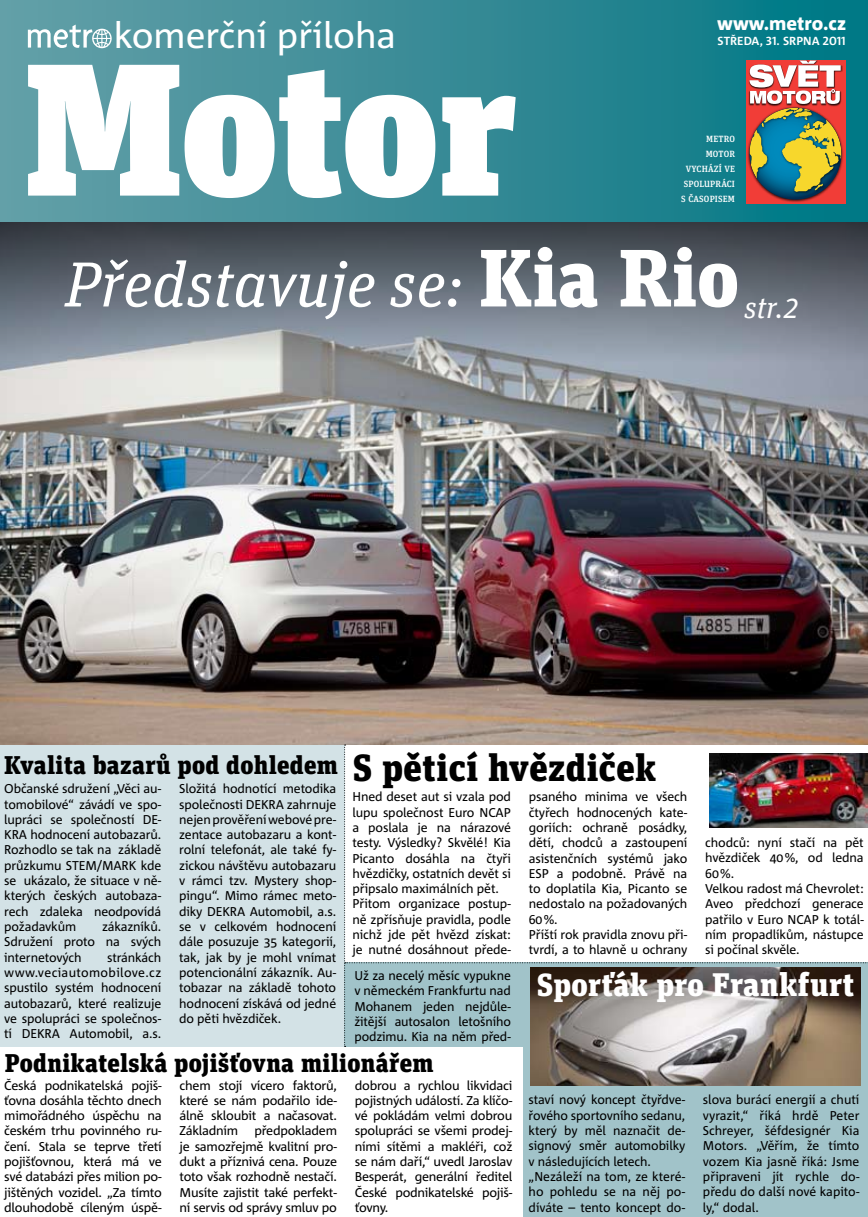
<style>
.page{position:relative;width:868px;height:1217px;background:#fff}
.page>*{position:absolute;margin:0;border:0;box-sizing:border-box;transform-origin:0 0}
.t1{font:900 187.5px "Unit Slab Pro";letter-spacing:-.01em;color:#fff}
.t2{font:italic 63.6px "Unit Slab Pro";color:#fff}
.t3{font:36px "Corpid OT";color:#fff}
.t4{font:900 31.95px "Unit Slab CE";letter-spacing:.01em;color:#fff}
.t5{font:italic 30px "Unit Slab Pro";color:#fff}
.t6{font:900 25.65px "Unit Slab CE";letter-spacing:.01em;color:#000}
.t7{font:800 18.75px "Corpid OT";letter-spacing:.005em;color:#fff}
.t8{font:12.75px/15.3px "Corpid OT";letter-spacing:-.01em;color:#000;text-align:justify}
.t9{font:700 11.7px "Corpid OT";color:#fff}
.t10{font:500 9px/15px "Unit Slab CE";letter-spacing:.02em;color:#fff;text-align:right}
.s1{font-weight:900;font-style:normal;font-size:81px}
.s2{font-size:37.8px}
.s3{font-size:32.55px}
</style>
<div class="page">
<div style="left:0;top:736px;width:344px;height:310px;background:#d3e2e6"></div>
<div style="left:523px;top:962px;width:344px;height:254px;background:#a1c3c9"></div>
<img style="left:0;top:400px;width:867px;height:344px">
<svg style="left:0;top:221px;width:867px;height:179px;background:#787f87"></svg>
<div style="left:0;top:0;width:867px;height:221px;background:linear-gradient(to right,#68a0a8,#037784)"></div>
<svg style="left:28px;top:25px;width:84px;height:23px"></svg>
<img style="left:746px;top:103px;width:99px;height:101px">
<img style="left:749px;top:192px;width:92px;height:4px">
<img style="left:748px;top:60px;width:94px;height:30px">
<img style="left:748px;top:88px;width:1px;height:18px">
<svg style="left:749px;top:61px;width:92px;height:131px;background:#a98f6e"></svg>
<img style="left:530px;top:1046px;width:330px;height:38px">
<svg style="left:344px;top:744px;width:524px;height:302px"></svg>
<h3 class="t3" style="left:114px;top:14px;width:284px">komerční příloha</h3>
<h1 class="t1" style="left:25px;top:-11px;width:493px">Motor</h1>
<h3 class="t7" style="left:717px;top:12px;width:130px">www.metro.cz</h3>
<p class="t9" style="left:717px;top:34px;width:129px">STŘEDA, 31. SRPNA 2011</p>
<p class="t10" style="left:681px;top:131px;width:55px">METRO<br>MOTOR<br>VYCHÁZÍ VE<br>SPOLUPRÁCI<br>S ČASOPISEM</p>
<h2 class="t2" style="left:65px;top:242px;width:675px">Představuje se: <span class="s1">Kia Rio</span></h2>
<h3 class="t5" style="left:744px;top:288px;width:56px">str.2</h3>
<h3 class="t6" style="left:4px;top:745px;width:653px">Kvalita bazarů pod dohledem <span class="s2">S pěticí hvězdiček</span></h3>
<p class="t8" style="left:4px;top:780px;width:158px">Občanské sdružení „Věci au&shy;tomobilové“ závádí ve spo&shy;lupráci se společností DE-KRA hodnocení autobazarů.<br>Rozhodlo se tak na základě průzkumu STEM/MARK kde se ukázalo, že situace v ně&shy;kterých českých autobaza&shy;rech zdaleka neodpovídá požadavkům</p>
<p class="t8" style="left:179px;top:780px;width:158px">Složitá hodnotící metodika společnosti DEKRA zahrnuje nejen prověření webové pre&shy;zentace autobazaru a kont&shy;rolní telefonát, ale také fy&shy;zickou návštěvu autobazaru v rámci tzv. Mystery shop&shy;pingu“. Mimo rámec meto&shy;diky DEKRA Automobil, a.s. se v celkovém hodnocení dále posuzuje 35 kategorií, tak, jak by je mohl vnímat potencionální zákazník. Au&shy;tobazar na základě tohoto hodnocení získává od jedné do pěti hvězdiček.</p>
<p class="t8" style="left:352px;top:788px;width:160px;text-align:left">Hned deset aut si vzala pod lupu společnost Euro NCAP a poslala je na nárazové testy. Výsledky? Skvělé! Kia<br>Picanto dosáhla na čtyři hvězdičky, ostatních devět si připsalo maximálních pět.<br>Přitom organizace postup&shy;ně zpřísňuje pravidla, podle nichž jde pět hvězd získat: je nutné dosáhnout přede-</p>
<p class="t8" style="left:528px;top:788px;width:160px;text-align:left">psaného minima ve všech čtyřech hodnocených kate&shy;goriích: ochraně posádky, dětí, chodců a zastoupení asistenčních systémů jako<br>ESP a podobně. Právě na to doplatila Kia, Picanto se nedostalo na požadovaných<br>60%.<br>Příští rok pravidla znovu při&shy;tvrdí, a to hlavně u ochrany</p>
<p class="t8" style="left:705px;top:834px;width:160px;text-align:left">chodců: nyní stačí na pět hvězdiček 40%, od ledna<br>60%.<br>Velkou radost má Chevrolet:<br>Aveo předchozí generace patřilo v Euro NCAP k totál&shy;ním propadlíkům, nástupce si počínal skvěle.</p>
<p class="t8" style="left:4px;top:918px;width:158px;text-indent:98px">zákazníků.<br>Sdružení proto na svých internetových</p>
<p class="t8" style="left:4px;top:949px;width:158px;text-indent:103px">stránkách www.veciautomobilove.cz spustilo systém hodnocení autobazarů, které realizuje ve spolupráci se společnos&shy;tí DEKRA Automobil, a.s.</p>
<h3 class="t4" style="left:537px;top:959px;width:319px">Sporťák pro <span class="s3">Frankfurt</span></h3>
<p class="t8" style="left:354px;top:967px;width:158px">Už za necelý měsíc vypukne v německém Frankfurtu nad Mohanem jeden nejdůle&shy;žitější autosalon letošního podzimu. Kia na něm před-</p>
<h3 class="t6" style="left:5px;top:1042px;width:430px">Podnikatelská pojišťovna milionářem</h3>
<p class="t8" style="left:4px;top:1076px;width:159px">Česká podnikatelská pojiš&shy;ťovna dosáhla těchto dnech mimořádného úspěchu na českém trhu povinného ru&shy;čení. Stala se teprve třetí pojišťovnou, která má ve své databázi přes milion po&shy;jištěných vozidel. „Za tímto dlouhodobě cíleným úspě-</p>
<p class="t8" style="left:179px;top:1076px;width:159px">chem stojí vícero faktorů, které se nám podařilo ide&shy;álně skloubit a načasovat.<br>Základním</p>
<p class="t8" style="left:355px;top:1076px;width:159px">dobrou a rychlou likvidaci pojistných událostí. Za klíčo&shy;vé pokládám velmi dobrou spolupráci se všemi prodej&shy;ními sítěmi a makléři, což se nám daří,“ uvedl Jaroslav Besperát, generální ředitel České podnikatelské pojiš&shy;ťovny.</p>
<p class="t8" style="left:179px;top:1122px;width:159px;text-indent:75px">předpokladem je samozřejmě kvalitní pro&shy;dukt a příznivá cena. Pouze toto však rozhodně nestačí.<br>Musíte zajistit také perfekt&shy;ní servis od správy smluv po</p>
<p class="t8" style="left:528px;top:1091px;width:158px;text-align:left">staví nový koncept čtyřdve&shy;řového sportovního sedanu, který by měl naznačit de&shy;signový směr automobilky v následujících letech. „Nezáleží na tom, ze které&shy;ho pohledu se na něj po&shy;díváte – tento koncept do-</p>
<p class="t8" style="left:702px;top:1091px;width:158px">slova burácí energií a chutí vyrazit,“ říká hrdě Peter Schreyer, šéfdesignér Kia Motors. „Věřím, že tímto vozem Kia jasně říká: Jsme připraveni jít rychle do&shy;předu do další nové kapito&shy;ly,“ dodal.</p>
</div>
